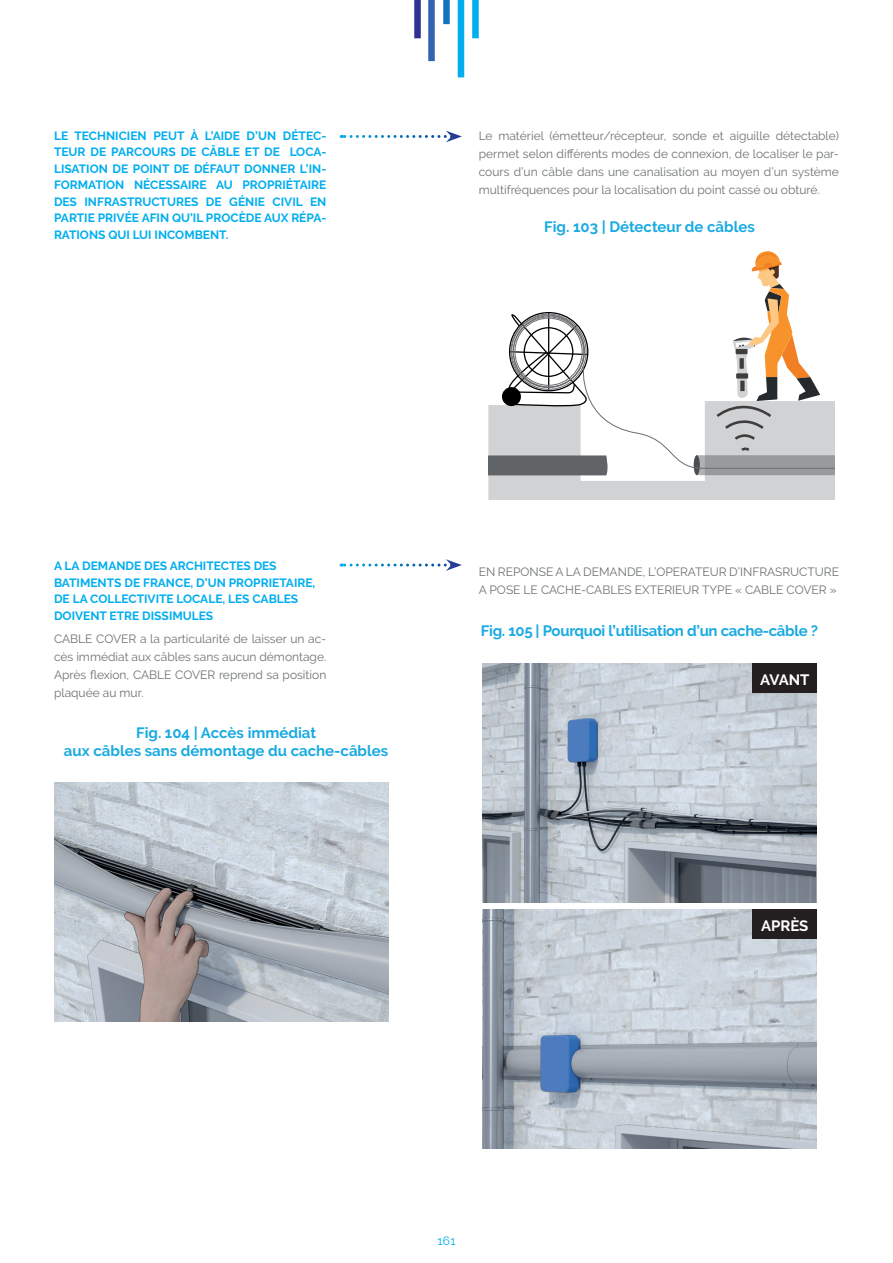
<style>
.page{position:relative;width:893px;height:1263px;background:#fff}
.page>*{position:absolute;margin:0;border:0;box-sizing:border-box;transform-origin:0 0}
.t1{font:700 15px/18px "Raleway";color:#1aaae1;text-align:center}
.t2{font:700 15px "Raleway";letter-spacing:-.02em;color:#1aaae1}
.t3{font:700 15px "Raleway";color:#fff}
.t4{font:12px/18px "Raleway";color:#6e7273;text-align:justify}
.t5{font:700 12px/16.5px "Raleway";color:#00aeef;text-align:justify}
.t6{font:12px "Raleway";color:#00aeef}
</style>
<div class="page">
<div style="left:472px;top:0;width:7px;height:38px;background:#00aeef"></div>
<div style="left:458px;top:0;width:6px;height:77px;background:#00aeef"></div>
<div style="left:443px;top:0;width:7px;height:24px;background:#1074bc"></div>
<div style="left:414px;top:0;width:7px;height:38px;background:#2e3092"></div>
<div style="left:428px;top:0;width:7px;height:61px;background:#3463af"></div>
<svg style="left:341px;top:131px;width:121px;height:11px"></svg>
<svg style="left:488px;top:251px;width:346px;height:249px"></svg>
<svg style="left:341px;top:559px;width:121px;height:12px"></svg>
<img style="left:54px;top:783px;width:335px;height:239px">
<img style="left:482px;top:663px;width:335px;height:239px">
<img style="left:482px;top:909px;width:335px;height:239px">
<div style="left:752px;top:663px;width:65px;height:29px;background:#231f20"></div>
<div style="left:752px;top:909px;width:65px;height:29px;background:#231f20"></div>
<p class="t5" style="left:54px;top:127px;width:274px">LE TECHNICIEN PEUT À L’AIDE D’UN DÉTEC-TEUR DE PARCOURS DE CÂBLE ET DE LOCA-LISATION DE POINT DE DÉFAUT DONNER L’IN-FORMATION NÉCESSAIRE AU PROPRIÉTAIRE DES INFRASTRUCTURES DE GÉNIE CIVIL EN PARTIE PRIVÉE AFIN QU’IL PROCÈDE AUX RÉPA-RATIONS QUI LUI INCOMBENT.</p>
<p class="t4" style="left:479px;top:126px;width:362px">Le matériel (émetteur/récepteur, sonde et aiguille détectable) permet selon différents modes de connexion, de localiser le par&shy;cours d’un câble dans une canalisation au moyen d’un système multifréquences pour la localisation du point cassé ou obturé.</p>
<p class="t1" style="left:544px;top:217px;width:212px">Fig. 103 | Détecteur de câbles</p>
<p class="t5" style="left:54px;top:558px;width:263px;text-align:left">A LA DEMANDE DES ARCHITECTES DES BATIMENTS DE FRANCE, D’UN PROPRIETAIRE, DE LA COLLECTIVITE LOCALE, LES CABLES DOIVENT ETRE DISSIMULES</p>
<p class="t4" style="left:479px;top:563px;width:362px">EN REPONSE A LA DEMANDE, L’OPERATEUR D’INFRASRUCTURE<br>A POSE LE CACHE-CABLES EXTERIEUR TYPE « CABLE COVER »</p>
<p class="t4" style="left:54px;top:629px;width:274px">CABLE COVER a la particularité de laisser un ac&shy;cès immédiat aux câbles sans aucun démontage.<br>Après flexion, CABLE COVER reprend sa position plaquée au mur.</p>
<p class="t1" style="left:64px;top:724px;width:326px">Fig. 104 | Accès immédiat<br>aux câbles sans démontage du cache-câbles</p>
<p class="t2" style="left:481px;top:622px;width:339px">Fig. 105 | Pourquoi l’utilisation d’un cache-câble ?</p>
<p class="t3" style="left:760px;top:671px;width:51px">AVANT</p>
<p class="t6" style="left:437px;top:1234px;width:19px">161</p>
<p class="t3" style="left:761px;top:917px;width:49px">APRÈS</p>
</div>
